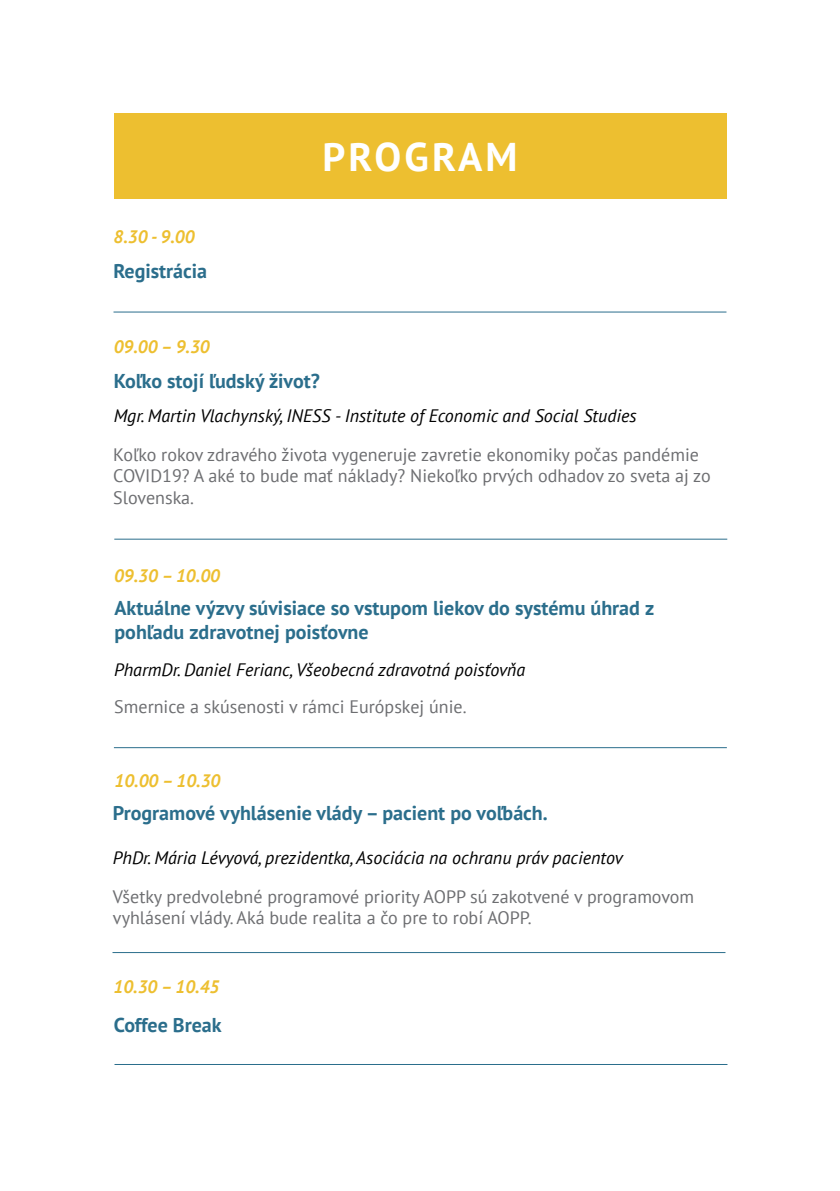
<style>
.page{position:relative;width:840px;height:1191px;background:#fff}
.page>*{position:absolute;margin:0;border:0;box-sizing:border-box;transform-origin:0 0}
.t1{font:700 40px "PT Sans";letter-spacing:.08em;color:#fff}
.t2{font:700 20px/24px "PT Sans";color:#2b6e8c}
.t3{font:18px/21.6px "PT Sans";color:#6d6e71}
.t4{font:italic 18px "PT Sans";color:#000}
.t5{font:italic 700 18px "PT Sans";color:#edbf30}
</style>
<div class="page">
<div style="left:113px;top:113px;width:613px;height:85px;background:#edbf30"></div>
<hr style="left:114px;top:538px;width:612px;height:1px;background:#2b6e8c">
<hr style="left:113px;top:311px;width:613px;height:1px;background:#2b6e8c">
<hr style="left:114px;top:747px;width:612px;height:1px;background:#2b6e8c">
<hr style="left:112px;top:952px;width:613px;height:1px;background:#2b6e8c">
<hr style="left:114px;top:1064px;width:613px;height:1px;background:#2b6e8c">
<p class="t5" style="left:113px;top:225px;width:83px">8.30 - 9.00</p>
<p class="t2" style="left:113px;top:259px;width:95px">Registrácia</p>
<h1 class="t1" style="left:322px;top:131px;width:165px">Program</h1>
<p class="t5" style="left:114px;top:335px;width:97px">09.00 – 9.30</p>
<p class="t2" style="left:114px;top:369px;width:207px">Koľko stojí ľudský život?</p>
<p class="t4" style="left:114px;top:404px;width:524px">Mgr. Martin Vlachynský, INESS - Institute of Economic and Social Studies</p>
<p class="t3" style="left:113px;top:443px;width:598px">Koľko rokov zdravého života vygeneruje zavretie ekonomiky počas pandémie<br>COVID19? A aké to bude mať náklady? Niekoľko prvých odhadov zo sveta aj zo<br>Slovenska.</p>
<p class="t5" style="left:114px;top:563px;width:107px">09.30 – 10.00</p>
<p class="t2" style="left:114px;top:595px;width:541px">Aktuálne výzvy súvisiace so vstupom liekov do systému úhrad z pohľadu zdravotnej poisťovne</p>
<p class="t4" style="left:114px;top:658px;width:412px">PharmDr. Daniel Ferianc, Všeobecná zdravotná poisťovňa</p>
<p class="t3" style="left:114px;top:695px;width:353px">Smernice a skúsenosti v rámci Európskej únie.</p>
<p class="t5" style="left:114px;top:769px;width:107px">10.00 – 10.30</p>
<p class="t2" style="left:113px;top:801px;width:436px">Programové vyhlásenie vlády – pacient po voľbách.</p>
<p class="t4" style="left:113px;top:846px;width:511px">PhDr. Mária Lévyová, prezidentka, Asociácia na ochranu práv pacientov</p>
<p class="t3" style="left:113px;top:885px;width:582px">Všetky predvolebné programové priority AOPP sú zakotvené v programovom vyhlásení vlády. Aká bude realita a čo pre to robí AOPP.</p>
<p class="t5" style="left:113px;top:975px;width:107px">10.30 – 10.45</p>
<p class="t2" style="left:114px;top:1013px;width:109px">Coffee Break</p>
</div>
